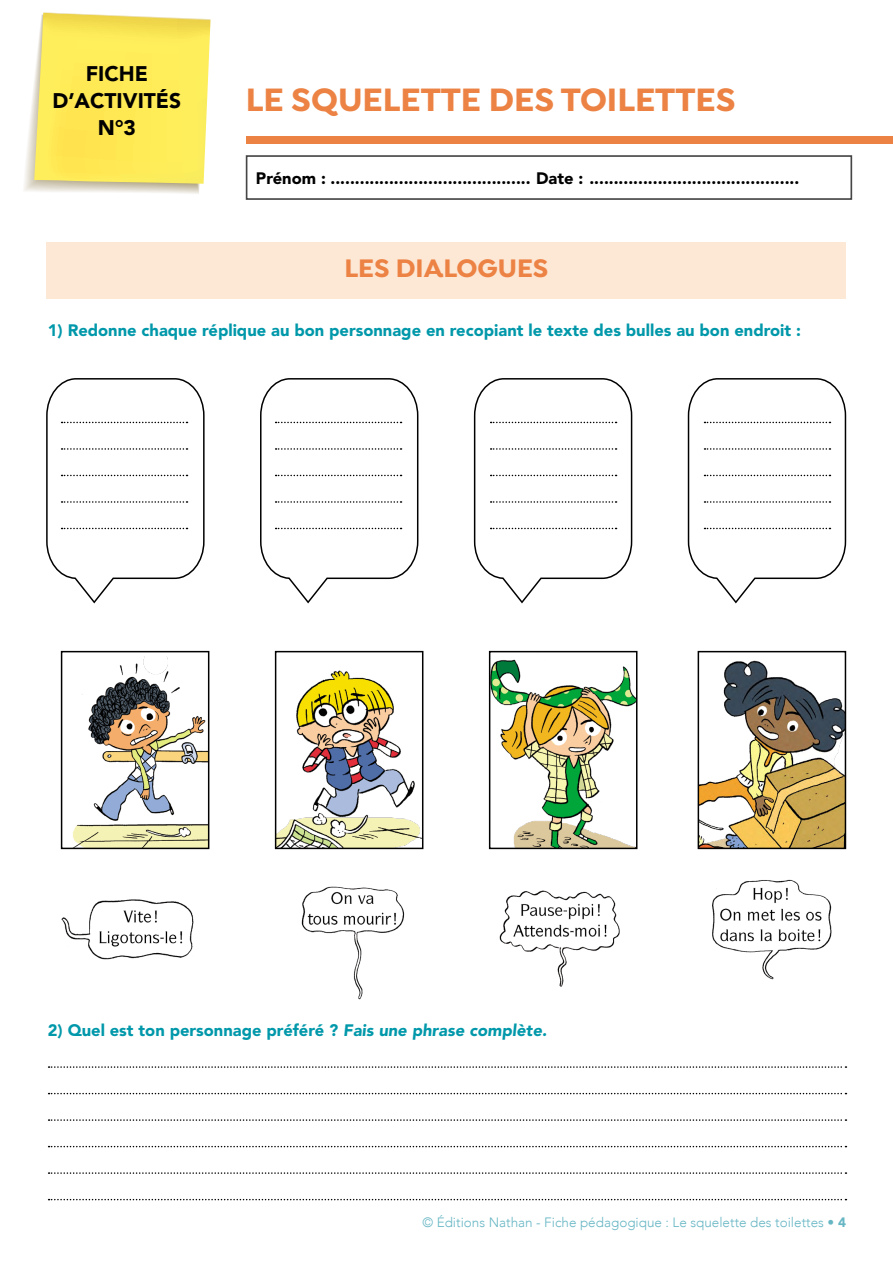
<style>
.page{position:relative;width:893px;height:1263px;background:#fff}
.page>*{position:absolute;margin:0;border:0;box-sizing:border-box;transform-origin:0 0}
.t1{font:700 34.5px "Isidora";color:#ec8243}
.t2{font:700 27px "Isidora";color:#ec8243}
.t3{font:900 21px/27px "Avenir LT Std";color:#000;text-align:center}
.t4{font:900 16.5px "Avenir LT Std";color:#0098aa}
.t5{font:900 16.5px "Avenir LT Std";color:#000}
.t6{font:300 13.5px "Avenir";color:#67b6c4}
.s1{font-family:"Avenir LT Std";font-weight:900}
</style>
<div class="page">
<svg style="left:24px;top:12px;width:187px;height:182px;background:#fae96f"></svg>
<div style="left:246px;top:155px;width:606px;height:45px;border:2px solid #464646"></div>
<div style="left:246px;top:136px;width:647px;height:8px;background:#ec8243"></div>
<div style="left:47px;top:242px;width:799px;height:57px;background:#fde7d5"></div>
<svg style="left:49px;top:1066px;width:797px;height:2px"></svg>
<svg style="left:49px;top:1093px;width:797px;height:1px"></svg>
<svg style="left:49px;top:1119px;width:797px;height:2px"></svg>
<svg style="left:49px;top:1146px;width:797px;height:1px"></svg>
<svg style="left:49px;top:1172px;width:797px;height:2px"></svg>
<svg style="left:49px;top:1199px;width:797px;height:1px"></svg>
<img style="left:701px;top:660px;width:142px;height:186px">
<div style="left:698px;top:651px;width:148px;height:198px;border:2px solid #000"></div>
<img style="left:492px;top:659px;width:142px;height:187px">
<div style="left:489px;top:651px;width:148px;height:198px;border:2px solid #000"></div>
<img style="left:278px;top:670px;width:142px;height:176px">
<div style="left:275px;top:651px;width:148px;height:198px;border:2px solid #000"></div>
<img style="left:73px;top:657px;width:133px;height:189px">
<div style="left:61px;top:651px;width:148px;height:198px;border:2px solid #000"></div>
<img style="left:712px;top:879px;width:120px;height:101px">
<img style="left:61px;top:899px;width:133px;height:61px">
<img style="left:301px;top:886px;width:104px;height:114px">
<img style="left:499px;top:890px;width:121px;height:97px">
<svg style="left:46px;top:378px;width:159px;height:226px"></svg>
<svg style="left:260px;top:378px;width:159px;height:226px"></svg>
<svg style="left:473px;top:378px;width:160px;height:226px"></svg>
<svg style="left:687px;top:378px;width:160px;height:226px"></svg>
<p class="t3" style="left:52px;top:60px;width:130px">FICHE<br>D’ACTIVITÉS<br>N°3</p>
<h1 class="t1" style="left:246px;top:79px;width:491px">LE SQUELETTE DES TOILETTES</h1>
<p class="t5" style="left:256px;top:168px;width:545px">Prénom : ......................................... Date : ...........................................</p>
<h2 class="t2" style="left:344px;top:251px;width:205px">LES DIALOGUES</h2>
<p class="t4" style="left:48px;top:320px;width:755px">1) Redonne chaque réplique au bon personnage en recopiant le texte des bulles au bon endroit :</p>
<p class="t4" style="left:48px;top:1020px;width:503px">2) Quel est ton personnage préféré ? Fais une phrase complète.</p>
<p class="t6" style="left:422px;top:1214px;width:425px">© Éditions Nathan - Fiche pédagogique : Le squelette des toilettes • <span class="s1">4</span></p>
</div>
